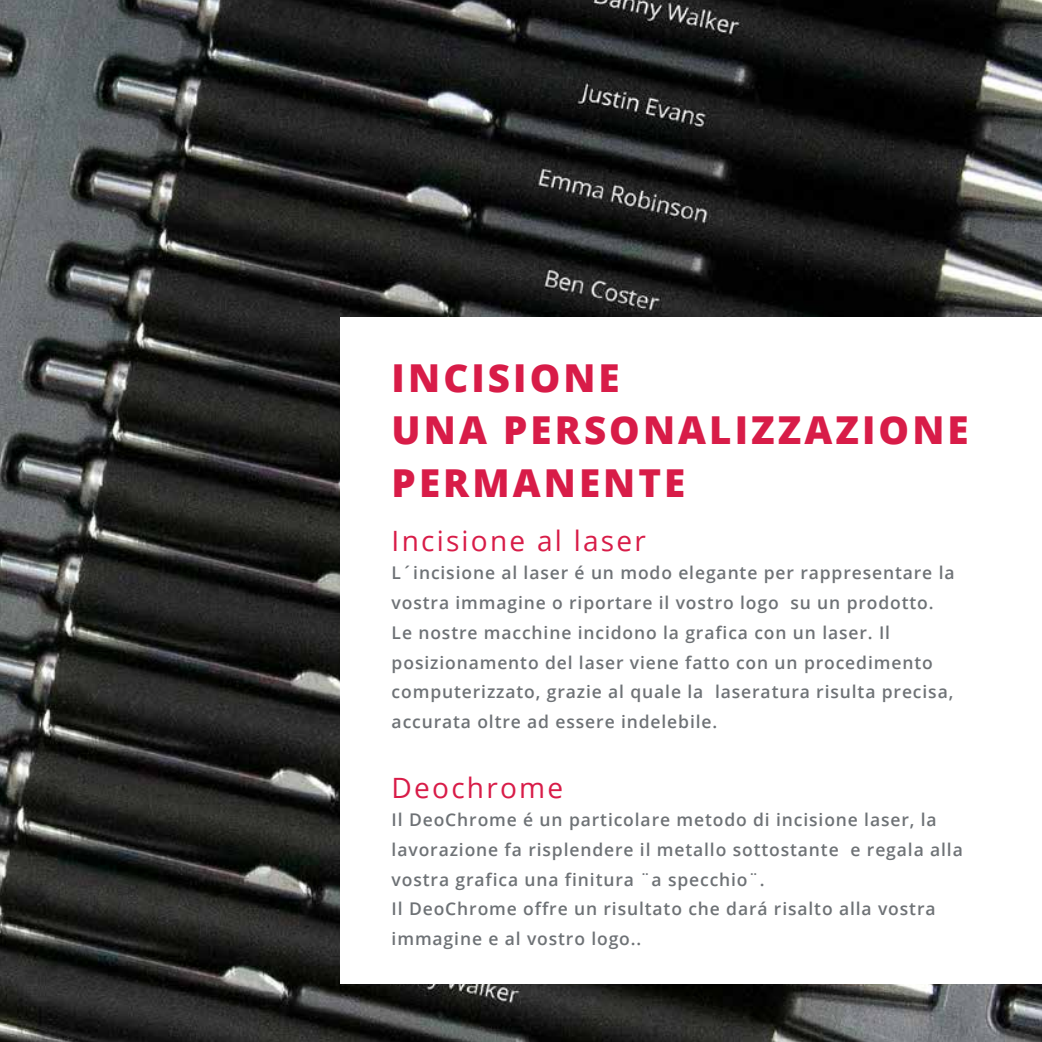
<style>
.page{position:relative;width:1042px;height:1042px;background:#fff}
.page>*{position:absolute;margin:0;border:0;box-sizing:border-box;transform-origin:0 0}
.t1{font:800 38.5px/52.5px "Open Sans";letter-spacing:.08em;color:#d81c48}
.t2{font:28px "Open Sans";letter-spacing:.08em;color:#d81c48}
.t3{font:600 17.5px/29.8px "Open Sans";letter-spacing:.05em;color:#6e7276}
</style>
<div class="page">
<img style="left:0;top:0;width:1042px;height:1042px">
<div style="left:341px;top:317px;width:701px;height:667px;background:#fff"></div>
<h1 class="t1" style="left:392px;top:349px;width:578px">INCISIONE<br>UNA PERSONALIZZAZIONE<br>PERMANENTE</h1>
<h2 class="t2" style="left:392px;top:522px;width:256px">Incisione al laser</h2>
<p class="t3" style="left:392px;top:558px;width:564px">L´incisione al laser é un modo elegante per rappresentare la vostra immagine o riportare il vostro logo su un prodotto.<br>Le nostre macchine incidono la grafica con un laser. Il posizionamento del laser viene fatto con un procedimento computerizzato, grazie al quale la laseratura risulta precisa, accurata oltre ad essere indelebile.</p>
<h2 class="t2" style="left:392px;top:769px;width:173px">Deochrome</h2>
<p class="t3" style="left:392px;top:804px;width:573px">Il DeoChrome é un particolare metodo di incisione laser, la lavorazione fa risplendere il metallo sottostante e regala alla vostra grafica una finitura ¨a specchio¨.<br>Il DeoChrome offre un risultato che dará risalto alla vostra immagine e al vostro logo..</p>
</div>
